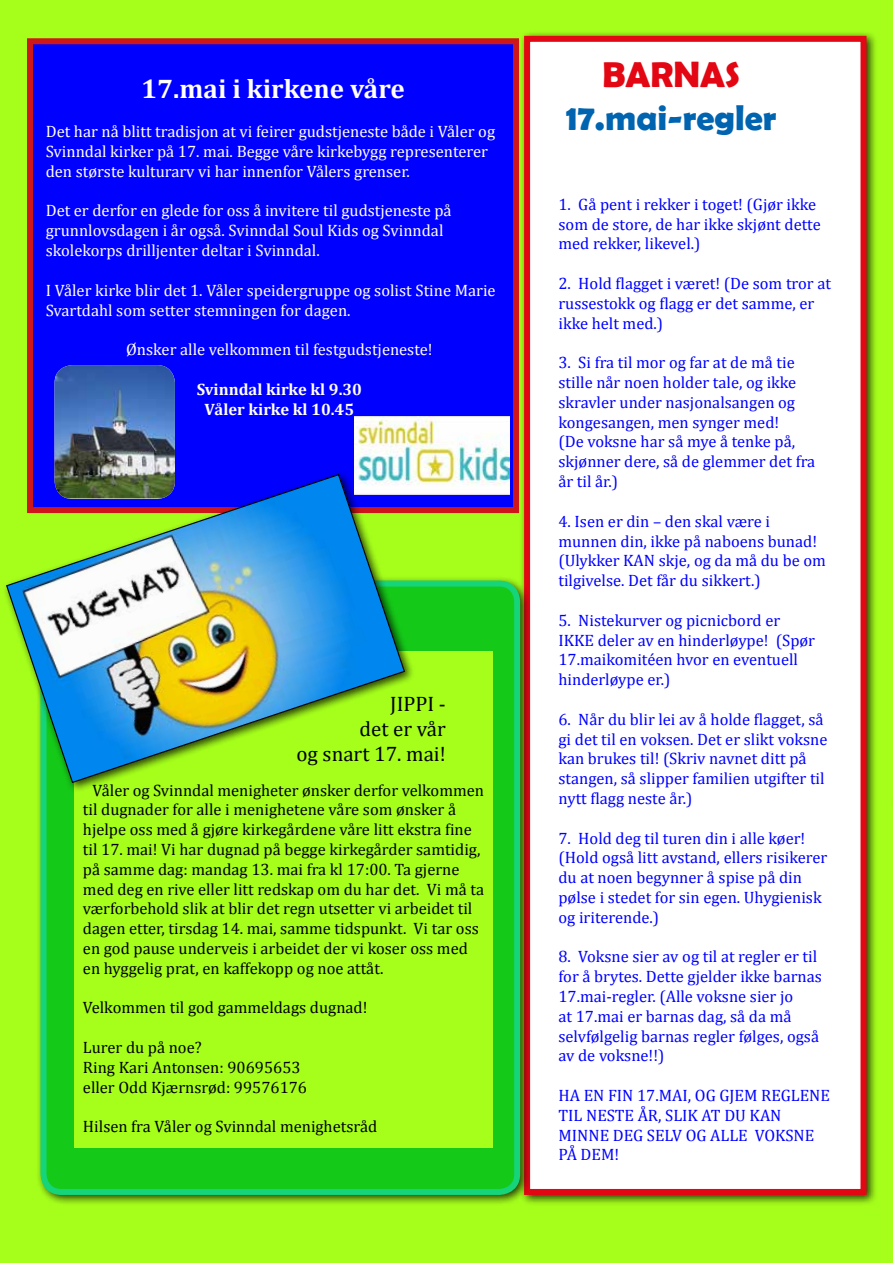
<style>
.page{position:relative;width:893px;height:1263px;background:#a5ff1b}
.page>*{position:absolute;margin:0;border:0;box-sizing:border-box;transform-origin:0 0}
.t1{font:700 36px "Berlin Sans FB Demi";color:#0064b0}
.t2{font:700 36px "Berlin Sans FB Demi";color:#e30613}
.t3{font:700 27px "Cambria";color:#fff}
.t4{font:21px/25.2px "Cambria";color:#000;text-align:right}
.t5{font:16.5px/19.8px "Cambria";color:#00f}
.t6{font:16.5px/19.8px "Cambria";color:#000}
.t7{font:16.5px/19.8px "Cambria";color:#fff}
.t8{font:700 16.5px/19.8px "Cambria";color:#fff;text-align:center}
</style>
<div class="page">
<svg style="left:891px;top:793px;width:2px;height:18px"></svg>
<div style="left:519px;top:31px;width:358px;height:1175px;background:#000;opacity:.75"></div>
<div style="left:524px;top:36px;width:342px;height:1159px;background:#fff;border:6px solid #e30613"></div>
<div style="left:36px;top:576px;width:495px;height:630px;background:#000;opacity:.75"></div>
<div style="left:44px;top:584px;width:473px;height:608px;background:#15c918;border-radius:18px"></div>
<div style="left:40px;top:581px;width:480px;height:614px;border:6px solid #16d479;border-radius:18px"></div>
<div style="left:74px;top:651px;width:419px;height:497px;background:#a5ff1b"></div>
<div style="left:30px;top:41px;width:486px;height:469px;background:#00f"></div>
<div style="left:27px;top:38px;width:492px;height:475px;border:6px solid #cd171a"></div>
<div style="left:2px;top:470px;width:413px;height:323px;background:#000;opacity:.75"></div>
<img style="left:5px;top:473px;width:401px;height:311px">
<img style="left:355px;top:417px;width:154px;height:78px">
<img style="left:55px;top:365px;width:120px;height:133px">
<h2 class="t3" style="left:141px;top:69px;width:265px">17.mai i kirkene våre</h2>
<p class="t7" style="left:46px;top:122px;width:451px">Det har nå blitt tradisjon at vi feirer gudstjeneste både i Våler og<br>Svinndal kirker på 17. mai. Begge våre kirkebygg representerer den største kulturarv vi har innenfor Vålers grenser.</p>
<p class="t7" style="left:46px;top:201px;width:407px">Det er derfor en glede for oss å invitere til gudstjeneste på grunnlovsdagen i år også. Svinndal Soul Kids og Svinndal skolekorps drilljenter deltar i Svinndal.</p>
<p class="t7" style="left:46px;top:280px;width:451px">I Våler kirke blir det 1. Våler speidergruppe og solist Stine Marie<br>Svartdahl som setter stemningen for dagen.</p>
<p class="t7" style="left:126px;top:339px;width:308px">Ønsker alle velkommen til festgudstjeneste!</p>
<p class="t8" style="left:197px;top:379px;width:167px">Svinndal kirke kl 9.30<br>Våler kirke kl 10.45</p>
<p class="t4" style="left:296px;top:691px;width:151px">JIPPI -<br>det er vår<br>og snart 17. mai!</p>
<p class="t6" style="left:83px;top:780px;width:403px;text-indent:10px">Våler og Svinndal menigheter ønsker derfor velkommen til dugnader for alle i menighetene våre som ønsker å hjelpe oss med å gjøre kirkegårdene våre litt ekstra fine til 17. mai! Vi har dugnad på begge kirkegårder samtidig, på samme dag: mandag 13. mai fra kl 17:00. Ta gjerne med deg en rive eller litt redskap om du har det. Vi må ta værforbehold slik at blir det regn utsetter vi arbeidet til dagen etter, tirsdag 14. mai, samme tidspunkt. Vi tar oss en god pause underveis i arbeidet der vi koser oss med en hyggelig prat, en kaffekopp og noe attåt.</p>
<p class="t6" style="left:83px;top:998px;width:286px">Velkommen til god gammeldags dugnad!</p>
<p class="t6" style="left:83px;top:1037px;width:226px">Lurer du på noe?<br>Ring Kari Antonsen: 90695653 eller Odd Kjærnsrød: 99576176</p>
<p class="t6" style="left:83px;top:1116px;width:296px">Hilsen fra Våler og Svinndal menighetsråd</p>
<h1 class="t2" style="left:602px;top:54px;width:139px">BARNAS</h1>
<h1 class="t1" style="left:566px;top:97px;width:212px">17.mai-regler</h1>
<p class="t5" style="left:558px;top:194px;width:264px">1. Gå pent i rekker i toget! (Gjør ikke som de store, de har ikke skjønt dette med rekker, likevel.)</p>
<p class="t5" style="left:558px;top:273px;width:274px">2. Hold flagget i været! (De som tror at russestokk og flagg er det samme, er ikke helt med.)</p>
<p class="t5" style="left:558px;top:353px;width:258px">3. Si fra til mor og far at de må tie stille når noen holder tale, og ikke skravler under nasjonalsangen og kongesangen, men synger med!<br>(De voksne har så mye å tenke på, skjønner dere, så de glemmer det fra år til år.)</p>
<p class="t5" style="left:558px;top:511px;width:269px">4. Isen er din – den skal være i munnen din, ikke på naboens bunad! (Ulykker KAN skje, og da må du be om tilgivelse. Det får du sikkert.)</p>
<p class="t5" style="left:558px;top:610px;width:258px">5. Nistekurver og picnicbord er<br>IKKE deler av en hinderløype! (Spør<br>17.maikomitéen hvor en eventuell hinderløype er.)</p>
<p class="t5" style="left:558px;top:709px;width:270px">6. Når du blir lei av å holde flagget, så gi det til en voksen. Det er slikt voksne kan brukes til! (Skriv navnet ditt på stangen, så slipper familien utgifter til nytt flagg neste år.)</p>
<p class="t5" style="left:558px;top:828px;width:270px">7. Hold deg til turen din i alle køer! (Hold også litt avstand, ellers risikerer du at noen begynner å spise på din pølse i stedet for sin egen. Uhygienisk og iriterende.)</p>
<p class="t5" style="left:558px;top:947px;width:265px">8. Voksne sier av og til at regler er til for å brytes. Dette gjelder ikke barnas 17.mai-regler. (Alle voksne sier jo<br>at 17.mai er barnas dag, så da må selvfølgelig barnas regler følges, også av de voksne!!)</p>
<p class="t5" style="left:558px;top:1085px;width:273px">HA EN FIN 17.MAI, OG GJEM REGLENE<br>TIL NESTE ÅR, SLIK AT DU KAN<br>MINNE DEG SELV OG ALLE VOKSNE<br>PÅ DEM!</p>
</div>
